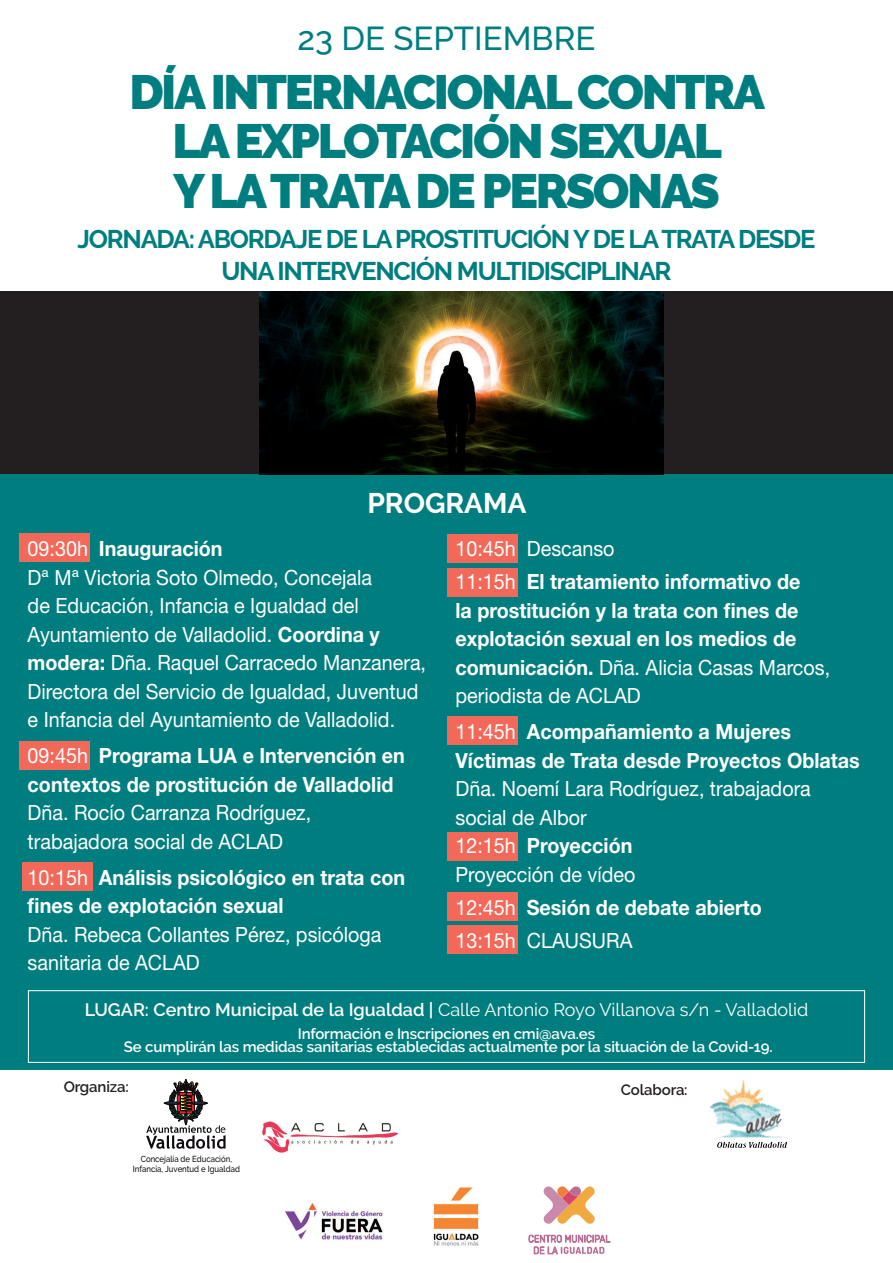
<style>
.page{position:relative;width:893px;height:1263px;background:#fff}
.page>*{position:absolute;margin:0;border:0;box-sizing:border-box;transform-origin:0 0}
.t1{font:900 48px/49.5px "Raleway";letter-spacing:-.05em;color:#007e7f;text-align:center}
.t2{font:500 33px "Raleway";color:#007e7f}
.t3{font:700 28.2px "Raleway";color:#fff}
.t4{font:700 25.5px/31.5px "Raleway";letter-spacing:-.05em;color:#007e7f;text-align:center}
.t5{font:21px/28.5px "Helvetica Neue LT Std";color:#fff;scale:.94 1}
.t6{font:700 21px/28.5px "Helvetica Neue LT Std";color:#fff;scale:.94 1}
.t7{font:18px "Raleway";color:#fff}
.t8{font:600 15px/13.5px "Raleway";letter-spacing:-.01em;color:#fff;text-align:center}
.t9{font:600 15px "Raleway";letter-spacing:-.01em;color:#231f20}
.t10{font:500 8.7px/9.9px "Raleway";color:#0f0a10;text-align:center;scale:.89 1}
.s1{font-weight:700}
.s2{font-weight:400}
.s3{font-weight:600}
</style>
<div class="page">
<div style="left:0;top:311px;width:893px;height:759px;background:#007e7f"></div>
<svg style="left:146px;top:1079px;width:80px;height:70px"></svg>
<img style="left:262px;top:1122px;width:135px;height:30px">
<img style="left:710px;top:1080px;width:78px;height:68px">
<svg style="left:529px;top:1234px;width:81px;height:21px"></svg>
<svg style="left:544px;top:1186px;width:51px;height:38px"></svg>
<img style="left:433px;top:1187px;width:46px;height:59px">
<img style="left:285px;top:1203px;width:99px;height:37px">
<div style="left:0;top:291px;width:893px;height:183px;background:#231f20"></div>
<img style="left:259px;top:291px;width:405px;height:183px">
<div style="left:19px;top:533px;width:71px;height:29px;background:#f2695a"></div>
<div style="left:19px;top:741px;width:71px;height:29px;background:#f2695a"></div>
<div style="left:22px;top:862px;width:70px;height:28px;background:#f2695a"></div>
<div style="left:447px;top:535px;width:70px;height:28px;background:#f2695a"></div>
<div style="left:447px;top:568px;width:70px;height:29px;background:#f2695a"></div>
<div style="left:447px;top:717px;width:70px;height:28px;background:#f2695a"></div>
<div style="left:447px;top:832px;width:70px;height:29px;background:#f2695a"></div>
<div style="left:447px;top:893px;width:70px;height:28px;background:#f2695a"></div>
<div style="left:447px;top:925px;width:70px;height:29px;background:#f2695a"></div>
<div style="left:28px;top:990px;width:837px;height:73px;border:1px solid #fff"></div>
<h2 class="t2" style="left:298px;top:19px;width:299px">23 DE SEPTIEMBRE</h2>
<h1 class="t1" style="left:129px;top:67px;width:637px">DÍA INTERNACIONAL CONTRA<br>LA EXPLOTACIÓN SEXUAL<br>Y LA TRATA DE PERSONAS</h1>
<p class="t4" style="left:78px;top:224px;width:739px">JORNADA: ABORDAJE DE LA PROSTITUCIÓN Y DE LA TRATA DESDE<br>UNA INTERVENCIÓN MULTIDISCIPLINAR</p>
<h3 class="t3" style="left:367px;top:486px;width:161px">PROGRAMA</h3>
<p class="t5" style="left:28px;top:534px;width:425px">09:30h <span class="s1">Inauguración<br></span>Dª Mª Victoria Soto Olmedo, Concejala<br>de Educación, Infancia e Igualdad del Ayuntamiento de Valladolid. <span class="s1">Coordina y modera:</span> Dña. Raquel Carracedo Manzanera, Directora del Servicio de Igualdad, Juventud e Infancia del Ayuntamiento de Valladolid.</p>
<p class="t6" style="left:28px;top:741px;width:403px"><span class="s2">09:45h</span> Programa LUA e Intervención en contextos de prostitución de Valladolid</p>
<p class="t5" style="left:28px;top:798px;width:303px">Dña. Rocío Carranza Rodríguez, trabajadora social de ACLAD</p>
<p class="t6" style="left:28px;top:862px;width:403px"><span class="s2">10:15h</span> Análisis psicológico en trata con fines de explotación sexual</p>
<p class="t5" style="left:28px;top:919px;width:378px">Dña. Rebeca Collantes Pérez, psicóloga sanitaria de ACLAD</p>
<p class="t6" style="left:455px;top:532px;width:369px;line-height:33px"><span class="s2">10:45h Descanso<br>11:15h</span> El tratamiento informativo de</p>
<p class="t6" style="left:455px;top:595px;width:400px">la prostitución y la trata con fines de explotación sexual en los medios de comunicación. <span class="s2">Dña. Alicia Casas Marcos, periodista de ACLAD</span></p>
<p class="t6" style="left:455px;top:717px;width:432px"><span class="s2">11:45h</span> Acompañamiento a Mujeres<br>Víctimas de Trata desde Proyectos Oblatas</p>
<p class="t5" style="left:455px;top:774px;width:380px">Dña. Noemí Lara Rodríguez, trabajadora social de Albor<br>12:15h <span class="s1">Proyección<br></span>Proyección de vídeo</p>
<p class="t6" style="left:455px;top:890px;width:327px;line-height:33px"><span class="s2">12:45h</span> Sesión de debate abierto<br><span class="s2">13:15h CLAUSURA</span></p>
<p class="t7" style="left:85px;top:999px;width:725px"><span class="s3">LUGAR: Centro Municipal de la Igualdad |</span> Calle Antonio Royo Villanova s/n - Valladolid</p>
<p class="t8" style="left:124px;top:1027px;width:650px">Información e Inscripciones en cmi@ava.es<br>Se cumplirán las medidas sanitarias establecidas actualmente por la situación de la Covid-19.</p>
<p class="t9" style="left:64px;top:1078px;width:66px">Organiza:</p>
<p class="t9" style="left:621px;top:1081px;width:68px">Colabora:</p>
<p class="t10" style="left:133px;top:1154px;width:122px">Concejalía de Educación,<br>Infancia, Juventud e Igualdad</p>
</div>
